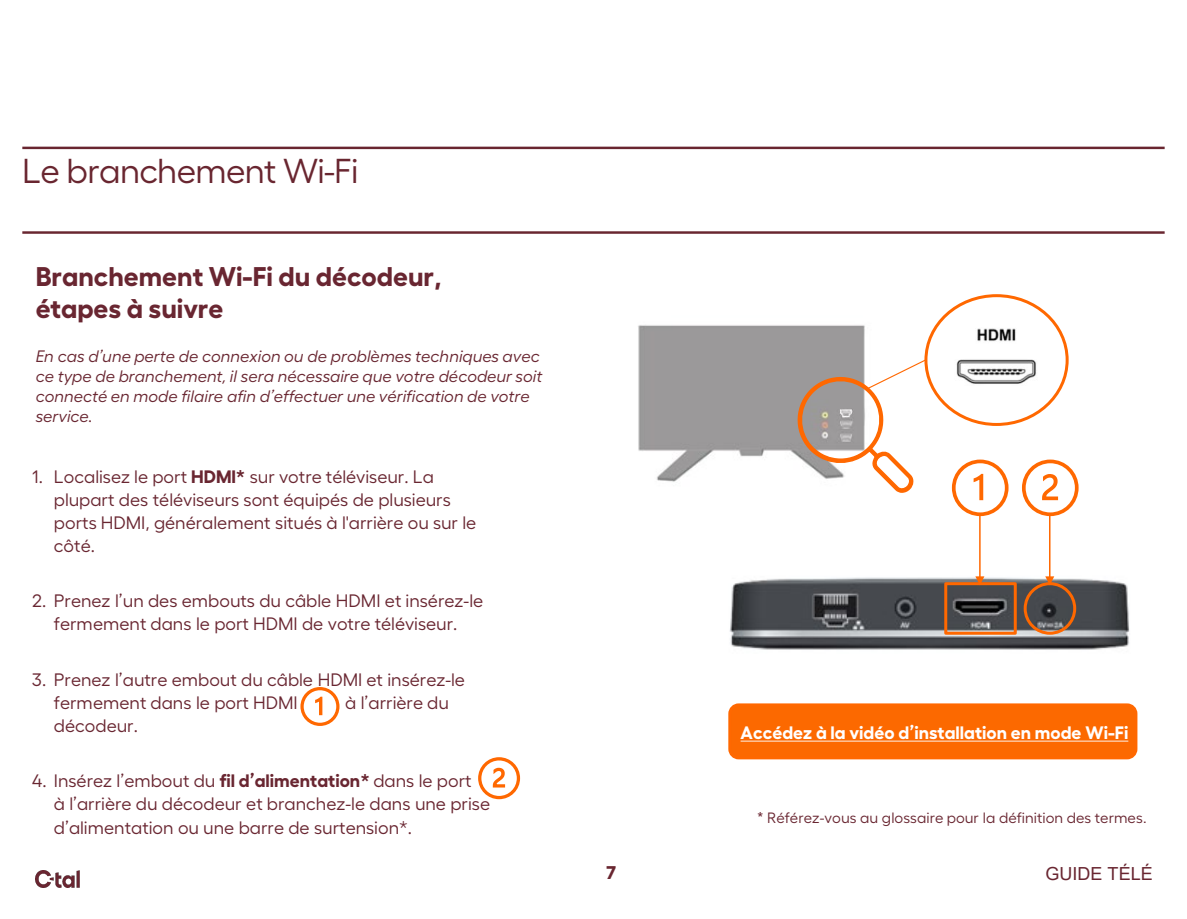
<style>
.page{position:relative;width:1187px;height:919px;background:#fff}
.page>*{position:absolute;margin:0;border:0;box-sizing:border-box;transform-origin:0 0}
.t1{font:34.5px "Fellix";letter-spacing:-.02em;color:#692630}
.t2{font:700 27px/32.4px "Fellix";color:#692631}
.t3{font:700 18.3px "Fellix";color:#692630}
.t4{font:18px/23.1px "Fellix";color:#692631}
.t5{font:700 18px "Fellix";color:#fff}
.t6{font:18px "Arial";color:#692631}
.t7{font:italic 16.5px/19.8px "Fellix";color:#692631}
.t8{font:15px "Fellix";letter-spacing:.005em;color:#692631}
.s1{font-weight:700}
.s2{font-family:"Arial"}
</style>
<div class="page">
<div style="left:729px;top:704px;width:406px;height:53px;background:#fc6900;border-radius:9px"></div>
<div style="left:728px;top:703px;width:409px;height:56px;border:3px solid #ff6800;border-radius:9px"></div>
<hr style="left:22px;top:147px;width:1142px;height:2px;background:#692630">
<hr style="left:22px;top:231px;width:1142px;height:3px;background:#692630">
<img style="left:35px;top:870px;width:45px;height:17px">
<svg style="left:300px;top:687px;width:40px;height:39px"></svg>
<svg style="left:478px;top:757px;width:43px;height:43px"></svg>
<img style="left:730px;top:560px;width:400px;height:90px">
<div style="left:944px;top:582px;width:72px;height:52px;border:3px solid #ff6800"></div>
<div style="left:1023px;top:582px;width:53px;height:52px;border:3px solid #ff6800;border-radius:50%"></div>
<svg style="left:951px;top:459px;width:58px;height:58px"></svg>
<svg style="left:1022px;top:459px;width:57px;height:58px"></svg>
<hr style="left:979px;top:514px;width:1px;height:63px;background:#ff6800">
<svg style="left:975px;top:576px;width:9px;height:9px"></svg>
<hr style="left:1048px;top:514px;width:2px;height:63px;background:#ff6800">
<svg style="left:1045px;top:576px;width:9px;height:9px"></svg>
<img style="left:638px;top:325px;width:227px;height:157px">
<img style="left:956px;top:328px;width:81px;height:56px">
<div style="left:924px;top:294px;width:144px;height:132px;border:3px solid #ff6800;border-radius:50%"></div>
<svg style="left:791px;top:358px;width:136px;height:135px"></svg>
<svg style="left:740px;top:740px;width:388px;height:1px"></svg>
<h2 class="t1" style="left:22px;top:144px;width:338px">Le branchement Wi-Fi</h2>
<h2 class="t2" style="left:36px;top:257px;width:407px">Branchement Wi-Fi du décodeur, étapes à suivre</h2>
<p class="t7" style="left:36px;top:345px;width:508px">En cas d’une perte de connexion ou de problèmes techniques avec ce type de branchement, il sera nécessaire que votre décodeur soit connecté en mode filaire afin d’effectuer une vérification de votre service.</p>
<p class="t4" style="left:54px;top:463px;width:424px;text-indent:-22px">1. Localisez le port <span class="s1">HDMI*</span> sur votre téléviseur. La plupart des téléviseurs sont équipés de plusieurs ports HDMI, généralement situés à l'arrière ou sur le côté.</p>
<p class="t4" style="left:32px;top:587px;width:452px;text-align:center">2. Prenez l’un des embouts du câble HDMI et insérez-le fermement dans le port HDMI de votre téléviseur.</p>
<p class="t4" style="left:54px;top:665px;width:412px;text-indent:-22px">3. Prenez l’autre embout du câble HDMI et insérez-le fermement dans le port HDMI</p>
<p class="t4" style="left:345px;top:689px;width:105px">à l’arrière du</p>
<p class="t4" style="left:54px;top:712px;width:85px">décodeur.</p>
<p class="t4" style="left:54px;top:767px;width:437px;text-indent:-22px">4. Insérez l’embout du <span class="s1">fil d’alimentation*</span> dans le port<br>à l’arrière du décodeur et branchez-le dans une prise d’alimentation ou une barre de surtension*.</p>
<p class="t3" style="left:606px;top:858px;width:11px">7</p>
<p class="t5" style="left:740px;top:718px;width:389px">Accédez à la vidéo d’installation en mode Wi-Fi</p>
<p class="t8" style="left:757px;top:806px;width:391px"><span class="s2">*</span> Référez-vous au glossaire pour la définition des termes<span class="s2">.</span></p>
<p class="t6" style="left:1045px;top:861px;width:109px">GUIDE TÉLÉ</p>
</div>
